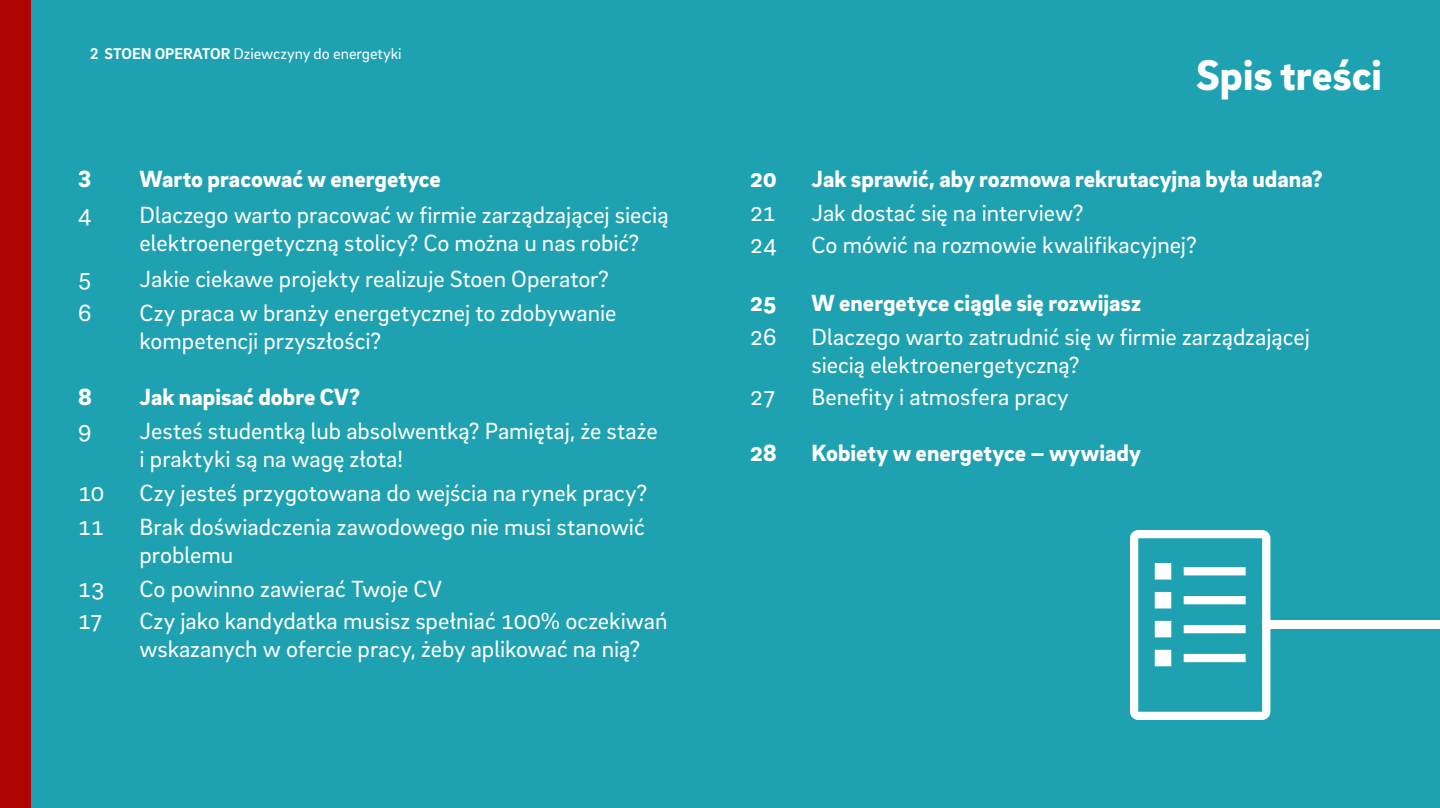
<style>
.page{position:relative;width:1440px;height:808px;background:#1ea2b1}
.page>*{position:absolute;margin:0;border:0;box-sizing:border-box;transform-origin:0 0}
.t1{font:900 44px "EON Brix Sans";color:#fff}
.t2{font:24px/28px "EON Brix Sans";color:#fff}
.t3{font:900 24px "EON Brix Sans";color:#fff}
.t4{font:16px "EON Brix Sans";color:#fff}
.s1{font-weight:700}
</style>
<div class="page">
<div style="left:0;top:0;width:30px;height:808px;background:#b00402"></div>
<svg style="left:1130px;top:530px;width:140px;height:190px"></svg>
<div style="left:1262px;top:621px;width:178px;height:8px;background:#fff"></div>
<p class="t4" style="left:90px;top:43px;width:313px"><span class="s1">2 STOEN OPERATOR</span> Dziewczyny do energetyki</p>
<p class="t3" style="left:78px;top:163px;width:15px">3</p>
<p class="t3" style="left:140px;top:163px;width:303px">Warto pracować w energetyce</p>
<p class="t2" style="left:78px;top:200px;width:15px">4</p>
<p class="t2" style="left:140px;top:200px;width:531px">Dlaczego warto pracować w firmie zarządzającej siecią elektroenergetyczną stolicy? Co można u nas robić?</p>
<p class="t2" style="left:78px;top:264px;width:15px">5</p>
<p class="t2" style="left:140px;top:264px;width:471px">Jakie ciekawe projekty realizuje Stoen Operator?</p>
<p class="t2" style="left:78px;top:298px;width:15px">6</p>
<p class="t2" style="left:140px;top:298px;width:479px">Czy praca w branży energetycznej to zdobywanie kompetencji przyszłości?</p>
<p class="t3" style="left:78px;top:381px;width:15px">8</p>
<p class="t3" style="left:140px;top:381px;width:222px">Jak napisać dobre CV?</p>
<p class="t2" style="left:78px;top:416px;width:15px">9</p>
<p class="t2" style="left:140px;top:416px;width:520px">Jesteś studentką lub absolwentką? Pamiętaj, że staże i praktyki są na wagę złota!</p>
<p class="t2" style="left:78px;top:478px;width:28px">10</p>
<p class="t2" style="left:140px;top:478px;width:509px">Czy jesteś przygotowana do wejścia na rynek pracy?</p>
<p class="t2" style="left:78px;top:512px;width:28px">11</p>
<p class="t2" style="left:140px;top:512px;width:507px">Brak doświadczenia zawodowego nie musi stanowić problemu</p>
<p class="t2" style="left:78px;top:574px;width:28px">13</p>
<p class="t2" style="left:140px;top:574px;width:304px">Co powinno zawierać Twoje CV</p>
<p class="t2" style="left:78px;top:606px;width:27px">17</p>
<p class="t2" style="left:140px;top:606px;width:529px">Czy jako kandydatka musisz spełniać 100% oczekiwań wskazanych w ofercie pracy, żeby aplikować na nią?</p>
<h1 class="t1" style="left:1196px;top:46px;width:187px">Spis treści</h1>
<p class="t3" style="left:750px;top:163px;width:28px">20</p>
<p class="t3" style="left:812px;top:163px;width:513px">Jak sprawić, aby rozmowa rekrutacyjna była udana?</p>
<p class="t2" style="left:750px;top:198px;width:28px">21</p>
<p class="t2" style="left:812px;top:198px;width:274px">Jak dostać się na interview?</p>
<p class="t2" style="left:750px;top:230px;width:28px">24</p>
<p class="t2" style="left:812px;top:230px;width:387px">Co mówić na rozmowie kwalifikacyjnej?</p>
<p class="t3" style="left:750px;top:287px;width:28px">25</p>
<p class="t3" style="left:812px;top:287px;width:331px">W energetyce ciągle się rozwijasz</p>
<p class="t2" style="left:750px;top:322px;width:28px">26</p>
<p class="t2" style="left:812px;top:322px;width:500px">Dlaczego warto zatrudnić się w firmie zarządzającej siecią elektroenergetyczną?</p>
<p class="t2" style="left:750px;top:382px;width:28px">27</p>
<p class="t2" style="left:812px;top:382px;width:259px">Benefity i atmosfera pracy</p>
<p class="t3" style="left:750px;top:437px;width:28px">28</p>
<p class="t3" style="left:812px;top:437px;width:331px">Kobiety w energetyce – wywiady</p>
</div>
